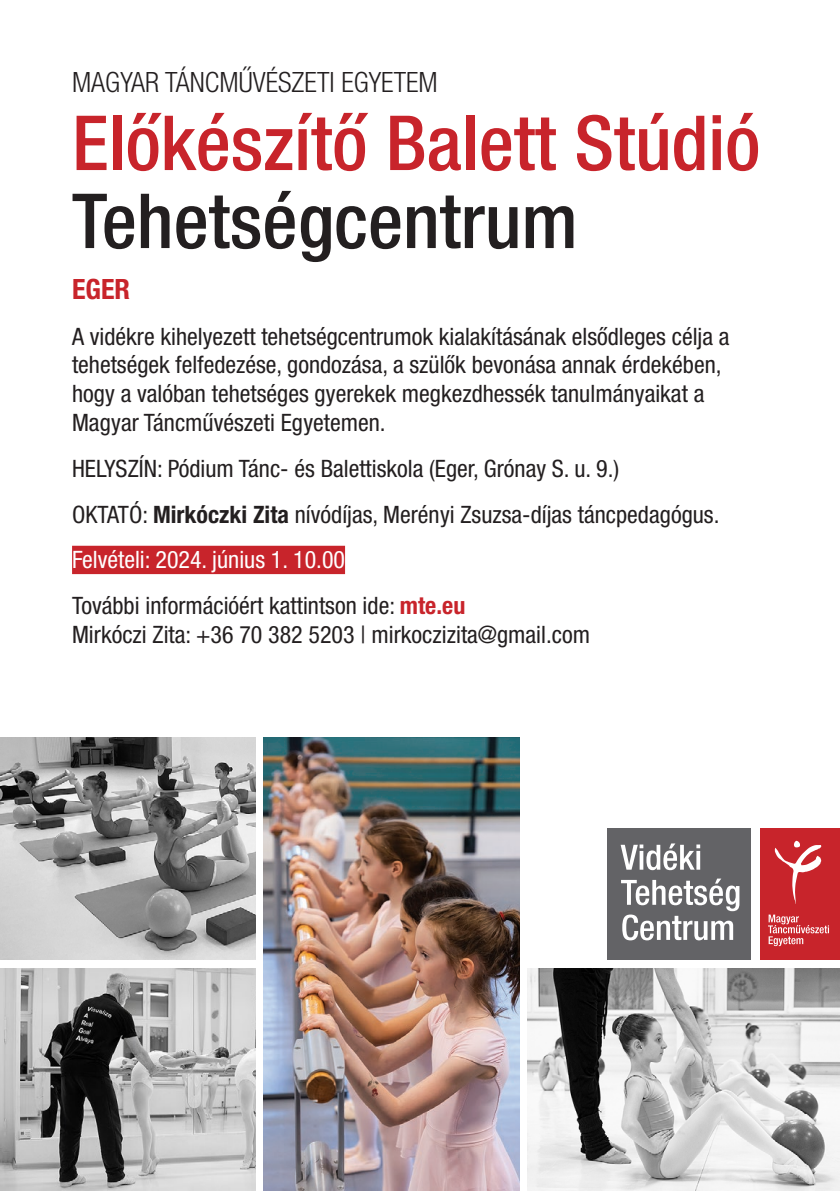
<style>
.page{position:relative;width:840px;height:1191px;background:#fff}
.page>*{position:absolute;margin:0;border:0;box-sizing:border-box;transform-origin:0 0}
.t1{font:500 condensed 76px "Helvetica Neue LT Pro";color:#c8242b}
.t2{font:500 condensed 76px "Helvetica Neue LT Pro";color:#231f20}
.t3{font:300 condensed 28px "Helvetica Neue LT Pro";color:#231f20}
.t4{font:700 condensed 28px "Helvetica Neue LT Pro";color:#c8242b}
.t5{font:condensed 24px/28.8px "Helvetica Neue LT Pro";color:#231f20}
.s1{font-weight:700}
.s2{color:#fff}
.s3{font-weight:700;color:#c8242b}
</style>
<div class="page">
<div style="left:607px;top:827px;width:146px;height:132px;background:#636366"></div>
<div style="left:756px;top:827px;width:83px;height:132px;background:#c8242b"></div>
<svg style="left:620px;top:843px;width:79px;height:27px"></svg>
<hr style="left:696px;top:851px;width:3px;height:18px;background:#fff">
<svg style="left:621px;top:878px;width:118px;height:62px"></svg>
<svg style="left:768px;top:914px;width:60px;height:32px"></svg>
<svg style="left:774px;top:840px;width:46px;height:64px"></svg>
<img style="left:264px;top:737px;width:255px;height:454px">
<img style="left:527px;top:968px;width:312px;height:223px">
<img style="left:0;top:737px;width:255px;height:223px">
<img style="left:0;top:968px;width:255px;height:223px">
<div style="left:750px;top:827px;width:9px;height:133px;background:#fff"></div>
<div style="left:72px;top:546px;width:273px;height:28px;background:#c8242b"></div>
<p class="t3" style="left:72px;top:66px;width:367px">MAGYAR TÁNCMŰVÉSZETI EGYETEM</p>
<h1 class="t1" style="left:72px;top:98px;width:689px">Előkészítő Balett Stúdió</h1>
<h1 class="t2" style="left:72px;top:176px;width:507px">Tehetségcentrum</h1>
<p class="t4" style="left:72px;top:272px;width:60px">EGER</p>
<p class="t5" style="left:72px;top:321px;width:658px">A vidékre kihelyezett tehetségcentrumok kialakításának elsődleges célja a tehetségek felfedezése, gondozása, a szülők bevonása annak érdekében, hogy a valóban tehetséges gyerekek megkezdhessék tanulmányaikat a Magyar Táncművészeti Egyetemen.</p>
<p class="t5" style="left:72px;top:445px;width:648px;line-height:45.8px">HELYSZÍN: Pódium Tánc- és Balettiskola (Eger, Grónay S. u. 9.)<br>OKTATÓ: <span class="s1">Mirkóczki Zita</span> nívódíjas, Merényi Zsuzsa-díjas táncpedagógus.<br><span class="s2">Felvételi: 2024. június 1. 10.00<br></span>További információért kattintson ide: <span class="s3">mte.eu</span></p>
<p class="t5" style="left:72px;top:620px;width:519px">Mirkóczi Zita: +36 70 382 5203 | mirkoczizita@gmail.com</p>
</div>
